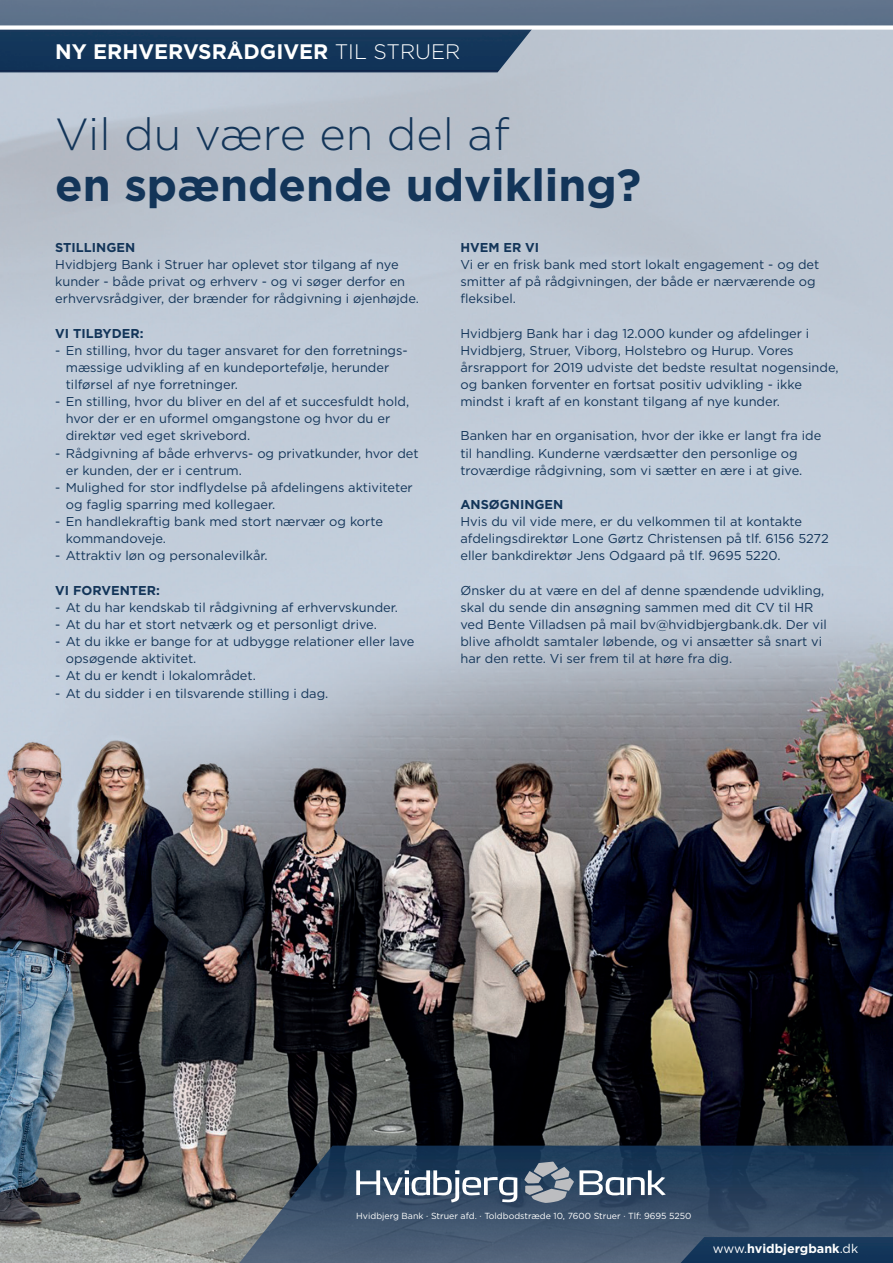
<style>
.page{position:relative;width:893px;height:1263px;background:#fff}
.page>*{position:absolute;margin:0;border:0;box-sizing:border-box;transform-origin:0 0}
.t1{font:700 45px "Gotham";color:#133559}
.t2{font:300 45px "Gotham";color:#133559}
.t3{font:700 21px "Gotham";color:#fff}
.t4{font:12.9px/17.1px "Gotham";color:#133559}
.t5{font:700 12.9px "Gotham";color:#133559}
.t6{font:700 12.6px "Gotham";color:#fff}
.t7{font:8.85px "Gotham";color:#fff}
.s1{font-weight:300}
.s2{font-weight:400}
</style>
<div class="page">
<img style="left:0;top:30px;width:893px;height:1233px">
<img style="left:0;top:30px;width:534px;height:43px">
<div style="left:0;top:0;width:893px;height:25px;background:#5f728b"></div>
<img style="left:238px;top:1145px;width:655px;height:118px">
<svg style="left:356px;top:1170px;width:161px;height:32px"></svg>
<svg style="left:524px;top:1161px;width:142px;height:42px"></svg>
<img style="left:681px;top:1237px;width:212px;height:26px">
<h2 class="t3" style="left:55px;top:38px;width:407px">NY ERHVERVSRÅDGIVER <span class="s1">TIL STRUER</span></h2>
<h1 class="t2" style="left:55px;top:106px;width:456px">Vil du være en del af</h1>
<h1 class="t1" style="left:55px;top:155px;width:588px">en spændende udvikling?</h1>
<p class="t5" style="left:55px;top:239px;width:81px">STILLINGEN</p>
<p class="t4" style="left:55px;top:256px;width:365px">Hvidbjerg Bank i Struer har oplevet stor tilgang af nye kunder - både privat og erhverv - og vi søger derfor en erhvervsrådgiver, der brænder for rådgivning i øjenhøjde.</p>
<p class="t5" style="left:55px;top:325px;width:90px">VI TILBYDER:</p>
<p class="t4" style="left:66px;top:341px;width:343px;text-indent:-11px">- En stilling, hvor du tager ansvaret for den forretnings&shy;mæssige udvikling af en kundeportefølje, herunder tilførsel af nye forretninger.</p>
<p class="t4" style="left:66px;top:393px;width:345px;text-indent:-11px">- En stilling, hvor du bliver en del af et succesfuldt hold, hvor der er en uformel omgangstone og hvor du er direktør ved eget skrivebord.</p>
<p class="t4" style="left:66px;top:444px;width:354px;text-indent:-11px">- Rådgivning af både erhvervs- og privatkunder, hvor det er kunden, der er i centrum.</p>
<p class="t4" style="left:66px;top:478px;width:349px;text-indent:-11px">- Mulighed for stor indflydelse på afdelingens aktiviteter og faglig sparring med kollegaer.</p>
<p class="t4" style="left:66px;top:513px;width:319px;text-indent:-11px">- En handlekraftig bank med stort nærvær og korte kommandoveje.</p>
<p class="t4" style="left:55px;top:547px;width:214px">- Attraktiv løn og personalevilkår.</p>
<p class="t5" style="left:55px;top:582px;width:106px">VI FORVENTER:</p>
<p class="t4" style="left:55px;top:598px;width:344px">- At du har kendskab til rådgivning af erhvervskunder.</p>
<p class="t4" style="left:55px;top:616px;width:323px">- At du har et stort netværk og et personligt drive.</p>
<p class="t4" style="left:66px;top:633px;width:350px;text-indent:-11px">- At du ikke er bange for at udbygge relationer eller lave opsøgende aktivitet.</p>
<p class="t4" style="left:55px;top:667px;width:202px">- At du er kendt i lokalområdet.</p>
<p class="t4" style="left:55px;top:684px;width:275px">- At du sidder i en tilsvarende stilling i dag.</p>
<p class="t5" style="left:460px;top:239px;width:80px">HVEM ER VI</p>
<p class="t4" style="left:460px;top:256px;width:360px">Vi er en frisk bank med stort lokalt engagement - og det smitter af på rådgivningen, der både er nærværende og fleksibel.</p>
<p class="t4" style="left:460px;top:324px;width:380px">Hvidbjerg Bank har i dag 12.000 kunder og afdelinger i Hvidbjerg, Struer, Viborg, Holstebro og Hurup. Vores årsrapport for 2019 udviste det bedste resultat nogensinde, og banken forventer en fortsat positiv udvikling - ikke mindst i kraft af en konstant tilgang af nye kunder.</p>
<p class="t4" style="left:460px;top:427px;width:362px">Banken har en organisation, hvor der ikke er langt fra ide til handling. Kunderne værdsætter den personlige og troværdige rådgivning, som vi sætter en ære i at give.</p>
<p class="t5" style="left:460px;top:496px;width:104px">ANSØGNINGEN</p>
<p class="t4" style="left:460px;top:513px;width:370px">Hvis du vil vide mere, er du velkommen til at kontakte afdelingsdirektør Lone Gørtz Christensen på tlf. 6156 5272 eller bankdirektør Jens Odgaard på tlf. 9695 5220.</p>
<p class="t4" style="left:460px;top:581px;width:368px">Ønsker du at være en del af denne spændende udvikling, skal du sende din ansøgning sammen med dit CV til HR ved Bente Villadsen på mail bv@hvidbjergbank.dk. Der vil blive afholdt samtaler løbende, og vi ansætter så snart vi har den rette. Vi ser frem til at høre fra dig.</p>
<p class="t7" style="left:356px;top:1210px;width:337px">Hvidbjerg Bank · Struer afd. · Toldbodstræde 10, 7600 Struer · Tlf: 9695 5250</p>
<p class="t6" style="left:713px;top:1240px;width:147px"><span class="s2">www.</span>hvidbjergbank<span class="s2">.dk</span></p>
</div>
